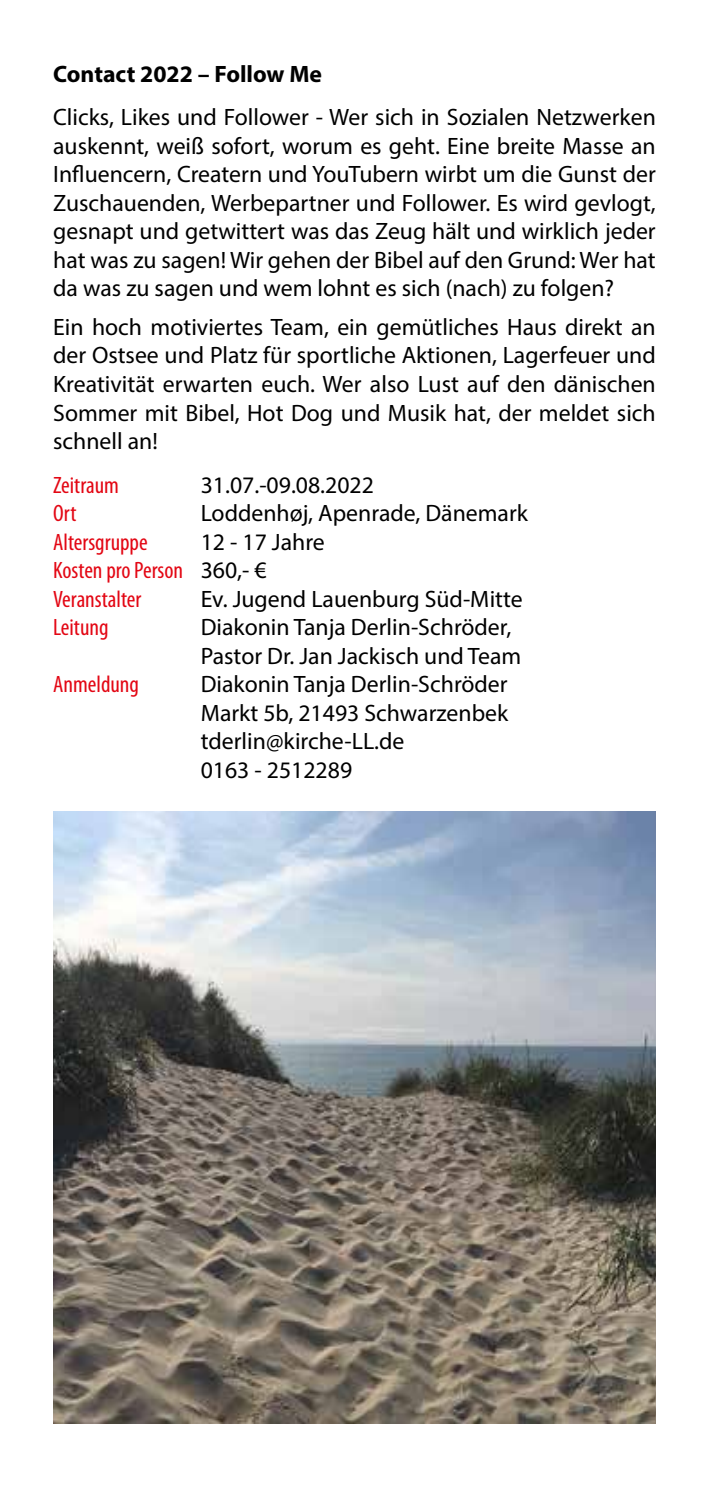
<style>
.page{position:relative;width:709px;height:1489px;background:#fff}
.page>*{position:absolute;margin:0;border:0;box-sizing:border-box;transform-origin:0 0}
.t1{font:23.75px/28.5px "Myriad Pro";color:#000;text-align:justify}
.t2{font:condensed 23.75px/28.5px "Myriad Pro";color:#e30613}
.t3{font:700 23.75px "Myriad Pro";color:#000}
.s1{font-stretch:normal;color:#000}
</style>
<div class="page">
<img style="left:53px;top:811px;width:603px;height:612px">
<p class="t3" style="left:53px;top:58px;width:270px">Contact 2022 – Follow Me</p>
<p class="t1" style="left:53px;top:103px;width:604px">Clicks, Likes und Follower - Wer sich in Sozialen Netzwerken auskennt, weiß sofort, worum es geht. Eine breite Masse an Influencern, Creatern und YouTubern wirbt um die Gunst der Zuschauenden, Werbepartner und Follower. Es wird gevlogt, gesnapt und getwittert was das Zeug hält und wirklich jeder hat was zu sagen! Wir gehen der Bibel auf den Grund: Wer hat da was zu sagen und wem lohnt es sich (nach) zu folgen?</p>
<p class="t1" style="left:53px;top:312px;width:604px">Ein hoch motiviertes Team, ein gemütliches Haus direkt an der Ostsee und Platz für sportliche Aktionen, Lagerfeuer und Kreativität erwarten euch. Wer also Lust auf den dänischen Sommer mit Bibel, Hot Dog und Musik hat, der meldet sich schnell an!</p>
<p class="t2" style="left:53px;top:471px;width:67px">Zeitraum</p>
<p class="t1" style="left:201px;top:470px;width:175px">31.07.-09.08.2022</p>
<p class="t2" style="left:53px;top:499px;width:25px">Ort</p>
<p class="t1" style="left:201px;top:498px;width:329px">Loddenhøj, Apenrade, Dänemark</p>
<p class="t2" style="left:53px;top:528px;width:96px">Altersgruppe</p>
<p class="t2" style="left:53px;top:528px;width:273px;text-indent:148px"><span class="s1">12 - 17 Jahre<br></span>Kosten pro Person <span class="s1">360,- €<br></span>Veranstalter</p>
<p class="t1" style="left:201px;top:584px;width:323px">Ev. Jugend Lauenburg Süd-Mitte</p>
<p class="t2" style="left:53px;top:613px;width:57px">Leitung</p>
<p class="t1" style="left:201px;top:612px;width:322px">Diakonin Tanja Derlin-Schröder,<br>Pastor Dr. Jan Jackisch und Team</p>
<p class="t2" style="left:53px;top:670px;width:87px">Anmeldung</p>
<p class="t1" style="left:201px;top:669px;width:309px;text-align:left">Diakonin Tanja Derlin-Schröder<br>Markt 5b, 21493 Schwarzenbek tderlin@kirche-LL.de<br>0163 - 2512289</p>
</div>
